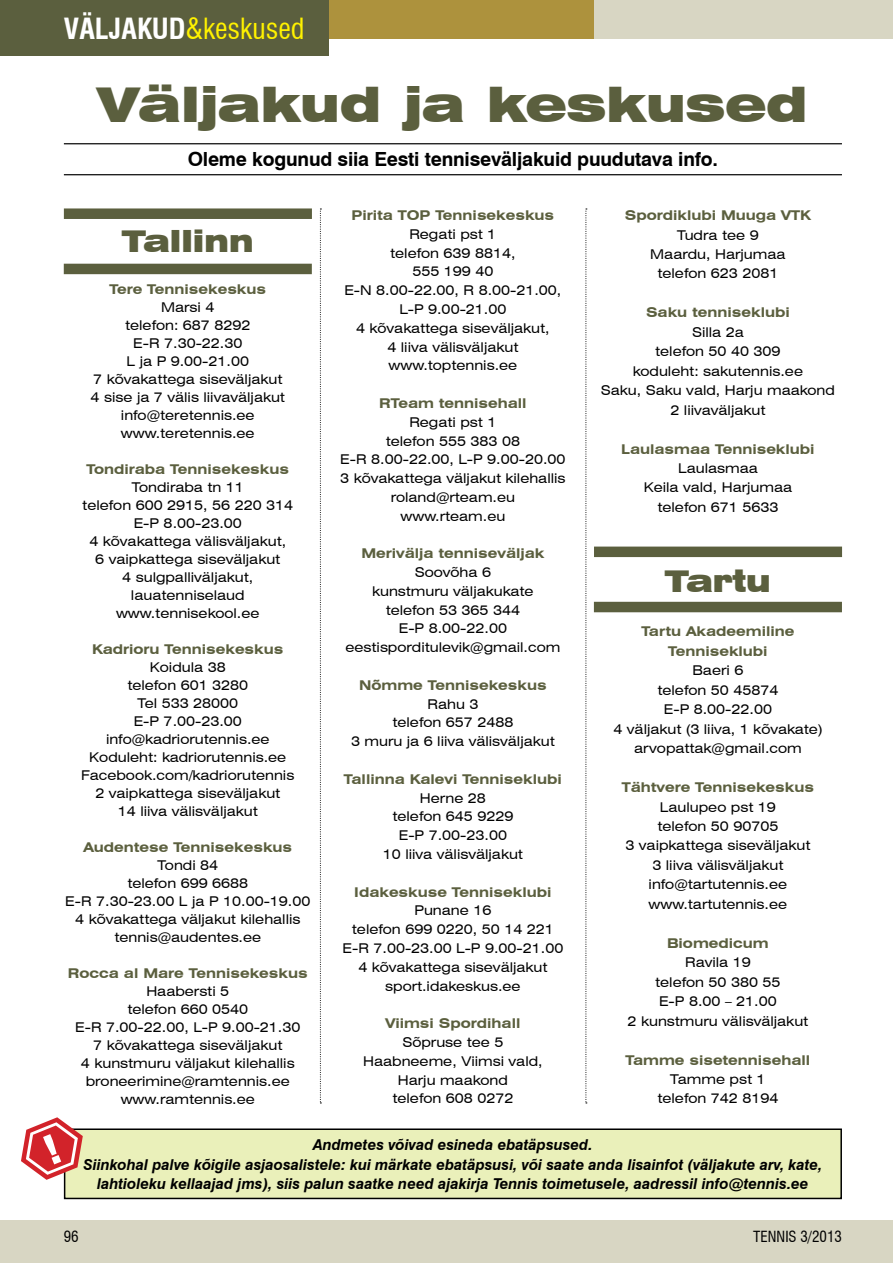
<style>
.page{position:relative;width:893px;height:1263px;background:#fff}
.page>*{position:absolute;margin:0;border:0;box-sizing:border-box;transform-origin:0 0}
.t1{font:900 expanded 48px "Swiss 721 BT";letter-spacing:-.01em;color:#5b5f3e}
.t2{font:900 expanded 30px "Swiss 721 BT";letter-spacing:-.02em;color:#5b5f3e}
.t3{font:condensed 28.5px "Swiss 721 BT";color:#fff200}
.t4{font:700 19.5px "Swiss 721 BT";letter-spacing:-.01em;color:#000}
.t5{font:italic 700 15px/19.5px "Swiss 721 BT";color:#000;text-align:center}
.t6{font:condensed 15px "Swiss 721 BT";color:#000}
.t7{font:expanded 13.5px/18px "Swiss 721 BT";color:#000;text-align:center}
.t8{font:700 expanded 13.5px/19.5px "Swiss 721 BT";color:#5b5f3e;text-align:center}
.s1{font-weight:700;color:#fff}
</style>
<div class="page">
<hr style="left:64px;top:143px;width:778px;height:1px;background:#000">
<hr style="left:64px;top:174px;width:778px;height:1px;background:#000">
<svg style="left:63px;top:1128px;width:779px;height:72px"></svg>
<div style="left:594px;top:602px;width:248px;height:10px;background:#5b5f3e"></div>
<div style="left:64px;top:264px;width:248px;height:10px;background:#5b5f3e"></div>
<div style="left:594px;top:547px;width:248px;height:10px;background:#5b5f3e"></div>
<div style="left:64px;top:208px;width:248px;height:11px;background:#5b5f3e"></div>
<svg style="left:320px;top:208px;width:1px;height:895px"></svg>
<svg style="left:585px;top:208px;width:2px;height:895px"></svg>
<div style="left:577px;top:0;width:316px;height:38px;background:#d8d6c3"></div>
<div style="left:309px;top:0;width:285px;height:38px;background:#ad923d"></div>
<div style="left:0;top:0;width:329px;height:55px;background:#5b5f3e"></div>
<div style="left:0;top:1220px;width:893px;height:43px;background:#d8d6c3"></div>
<svg style="left:21px;top:1117px;width:62px;height:63px"></svg>
<h3 class="t3" style="left:64px;top:11px;width:242px"><span class="s1">VÄLJAKUD</span>&amp;keskused</h3>
<h1 class="t1" style="left:98px;top:75px;width:712px">Väljakud ja keskused</h1>
<h3 class="t4" style="left:188px;top:145px;width:532px">Oleme kogunud siia Eesti tenniseväljakuid puudutava info.</h3>
<h2 class="t2" style="left:122px;top:223px;width:134px">Tallinn</h2>
<p class="t8" style="left:109px;top:280px;width:158px">Tere Tennisekeskus</p>
<p class="t7" style="left:91px;top:298px;width:196px">Marsi 4<br>telefon: 687 8292<br>E-R 7.30-22.30<br>L ja P 9.00-21.00<br>7 kõvakattega siseväljakut<br>4 sise ja 7 välis liivaväljakut info@teretennis.ee www.teretennis.ee</p>
<p class="t8" style="left:86px;top:459px;width:204px">Tondiraba Tennisekeskus</p>
<p class="t7" style="left:82px;top:478px;width:212px">Tondiraba tn 11<br>telefon 600 2915, 56 220 314<br>E-P 8.00-23.00<br>4 kõvakattega välisväljakut,<br>6 vaipkattega siseväljakut<br>4 sulgpalliväljakut, lauatenniselaud www.tennisekool.ee</p>
<p class="t8" style="left:92px;top:639px;width:193px">Kadrioru Tennisekeskus</p>
<p class="t7" style="left:81px;top:658px;width:215px">Koidula 38<br>telefon 601 3280<br>Tel 533 28000<br>E-P 7.00-23.00 info@kadriorutennis.ee<br>Koduleht: kadriorutennis.ee<br>Facebook.com/kadriorutennis<br>2 vaipkattega siseväljakut<br>14 liiva välisväljakut</p>
<p class="t8" style="left:83px;top:837px;width:210px">Audentese Tennisekeskus</p>
<p class="t7" style="left:65px;top:856px;width:247px">Tondi 84<br>telefon 699 6688<br>E-R 7.30-23.00 L ja P 10.00-19.00<br>4 kõvakattega väljakut kilehallis tennis@audentes.ee</p>
<p class="t8" style="left:68px;top:963px;width:241px">Rocca al Mare Tennisekeskus</p>
<p class="t7" style="left:75px;top:982px;width:227px">Haabersti 5<br>telefon 660 0540<br>E-R 7.00-22.00, L-P 9.00-21.30<br>7 kõvakattega siseväljakut<br>4 kunstmuru väljakut kilehallis broneerimine@ramtennis.ee www.ramtennis.ee</p>
<p class="t8" style="left:352px;top:205px;width:204px">Pirita TOP Tennisekeskus</p>
<p class="t7" style="left:344px;top:225px;width:219px;line-height:18.8px">Regati pst 1<br>telefon 639 8814,<br>555 199 40<br>E-N 8.00-22.00, R 8.00-21.00,<br>L-P 9.00-21.00<br>4 kõvakattega siseväljakut,<br>4 liiva välisväljakut www.toptennis.ee</p>
<p class="t8" style="left:379px;top:393px;width:149px">RTeam tennisehall</p>
<p class="t7" style="left:340px;top:412px;width:227px;line-height:18.8px">Regati pst 1<br>telefon 555 383 08<br>E-R 8.00-22.00, L-P 9.00-20.00<br>3 kõvakattega väljakut kilehallis roland@rteam.eu www.rteam.eu</p>
<p class="t8" style="left:361px;top:544px;width:185px">Merivälja tenniseväljak</p>
<p class="t7" style="left:345px;top:563px;width:216px;line-height:18.8px">Soovõha 6<br>kunstmuru väljakukate<br>telefon 53 365 344<br>E-P 8.00-22.00 eestisporditulevik@gmail.com</p>
<p class="t8" style="left:359px;top:675px;width:189px">Nõmme Tennisekeskus</p>
<p class="t7" style="left:351px;top:694px;width:205px;line-height:18.8px">Rahu 3<br>telefon 657 2488<br>3 muru ja 6 liiva välisväljakut</p>
<p class="t8" style="left:344px;top:769px;width:219px">Tallinna Kalevi Tenniseklubi</p>
<p class="t7" style="left:383px;top:788px;width:142px;line-height:18.8px">Herne 28<br>telefon 645 9229<br>E-P 7.00-23.00<br>10 liiva välisväljakut</p>
<p class="t8" style="left:354px;top:882px;width:199px">Idakeskuse Tenniseklubi</p>
<p class="t7" style="left:342px;top:901px;width:222px;line-height:18.8px">Punane 16<br>telefon 699 0220, 50 14 221<br>E-R 7.00-23.00 L-P 9.00-21.00<br>4 kõvakattega siseväljakut sport.idakeskus.ee</p>
<p class="t8" style="left:385px;top:1013px;width:136px">Viimsi Spordihall</p>
<p class="t7" style="left:363px;top:1033px;width:181px;line-height:18.8px">Sõpruse tee 5<br>Haabneeme, Viimsi vald,<br>Harju maakond<br>telefon 608 0272</p>
<p class="t8" style="left:625px;top:205px;width:188px">Spordiklubi Muuga VTK</p>
<p class="t7" style="left:650px;top:225px;width:137px;line-height:19.5px">Tudra tee 9<br>Maardu, Harjumaa telefon 623 2081</p>
<p class="t8" style="left:646px;top:303px;width:145px">Saku tenniseklubi</p>
<p class="t7" style="left:601px;top:322px;width:236px;line-height:19.5px">Silla 2a<br>telefon 50 40 309<br>koduleht: sakutennis.ee<br>Saku, Saku vald, Harju maakond<br>2 liivaväljakut</p>
<p class="t8" style="left:621px;top:439px;width:195px">Laulasmaa Tenniseklubi</p>
<p class="t7" style="left:644px;top:458px;width:150px;line-height:19.5px">Laulasmaa<br>Keila vald, Harjumaa telefon 671 5633</p>
<h2 class="t2" style="left:665px;top:563px;width:108px">Tartu</h2>
<p class="t8" style="left:641px;top:622px;width:155px">Tartu Akadeemiline<br>Tenniseklubi</p>
<p class="t7" style="left:613px;top:661px;width:210px;line-height:19.5px">Baeri 6<br>telefon 50 45874<br>E-P 8.00-22.00<br>4 väljakut (3 liiva, 1 kõvakate) arvopattak@gmail.com</p>
<p class="t8" style="left:622px;top:777px;width:194px">Tähtvere Tennisekeskus</p>
<p class="t7" style="left:625px;top:797px;width:186px;line-height:19.5px">Laulupeo pst 19<br>telefon 50 90705<br>3 vaipkattega siseväljakut<br>3 liiva välisväljakut info@tartutennis.ee www.tartutennis.ee</p>
<p class="t8" style="left:667px;top:933px;width:103px">Biomedicum</p>
<p class="t7" style="left:628px;top:953px;width:182px;line-height:19.5px">Ravila 19<br>telefon 50 380 55<br>E-P 8.00 – 21.00<br>2 kunstmuru välisväljakut</p>
<p class="t8" style="left:625px;top:1050px;width:186px">Tamme sisetennisehall</p>
<p class="t7" style="left:657px;top:1069px;width:122px;line-height:19.5px">Tamme pst 1 telefon 742 8194</p>
<p class="t5" style="left:83px;top:1134px;width:741px">Andmetes võivad esineda ebatäpsused.<br>Siinkohal palve kõigile asjaosalistele: kui märkate ebatäpsusi, või saate anda lisainfot (väljakute arv, kate, lahtioleku kellaajad jms), siis palun saatke need ajakirja Tennis toimetusele, aadressil info@tennis.ee</p>
<p class="t6" style="left:64px;top:1227px;width:16px">96</p>
<p class="t6" style="left:753px;top:1227px;width:90px">TENNIS 3/2013</p>
</div>
